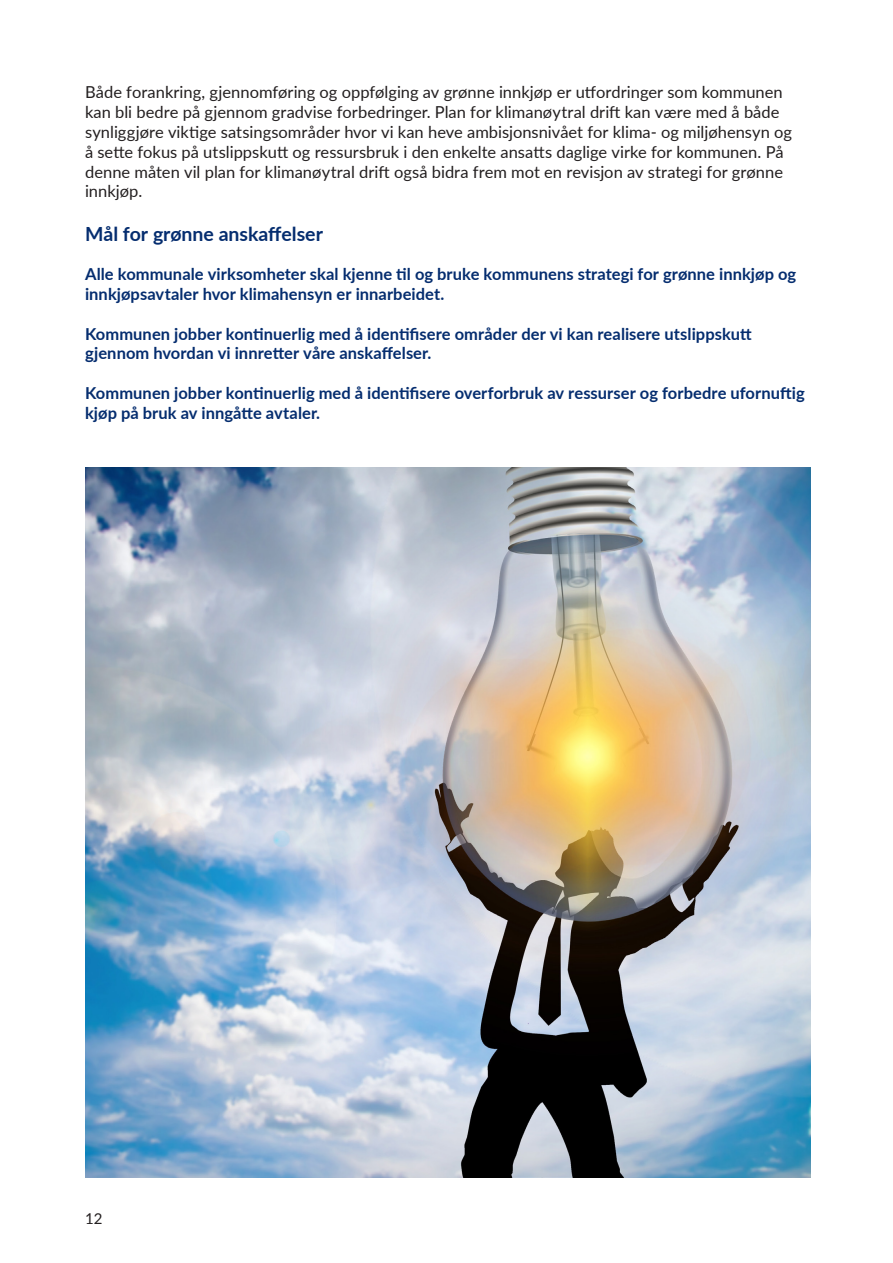
<style>
.page{position:relative;width:893px;height:1263px;background:#fff}
.page>*{position:absolute;margin:0;border:0;box-sizing:border-box;transform-origin:0 0}
.t1{font:700 19.5px "Lato";color:#052d6f}
.t2{font:16.5px/19.8px "Lato";color:#231f20}
.t3{font:700 16.5px/19.8px "Lato";letter-spacing:.005em;color:#052d6f}
.t4{font:15px "Lato";color:#231f20}
</style>
<div class="page">
<img style="left:85px;top:468px;width:725px;height:710px">
<p class="t2" style="left:85px;top:82px;width:709px">Både forankring, gjennomføring og oppfølging av grønne innkjøp er utfordringer som kommunen kan bli bedre på gjennom gradvise forbedringer. Plan for klimanøytral drift kan være med å både synliggjøre viktige satsingsområder hvor vi kan heve ambisjonsnivået for klima- og miljøhensyn og å sette fokus på utslippskutt og ressursbruk i den enkelte ansatts daglige virke for kommunen. På denne måten vil plan for klimanøytral drift også bidra frem mot en revisjon av strategi for grønne innkjøp.</p>
<p class="t1" style="left:85px;top:219px;width:239px">Mål for grønne anskaffelser</p>
<p class="t3" style="left:85px;top:263px;width:713px">Alle kommunale virksomheter skal kjenne til og bruke kommunens strategi for grønne innkjøp og innkjøpsavtaler hvor klimahensyn er innarbeidet.</p>
<p class="t3" style="left:85px;top:323px;width:668px">Kommunen jobber kontinuerlig med å identifisere områder der vi kan realisere utslippskutt gjennom hvordan vi innretter våre anskaffelser.</p>
<p class="t3" style="left:85px;top:382px;width:721px">Kommunen jobber kontinuerlig med å identifisere overforbruk av ressurser og forbedre ufornuftig kjøp på bruk av inngåtte avtaler.</p>
<p class="t4" style="left:85px;top:1208px;width:19px">12</p>
</div>
